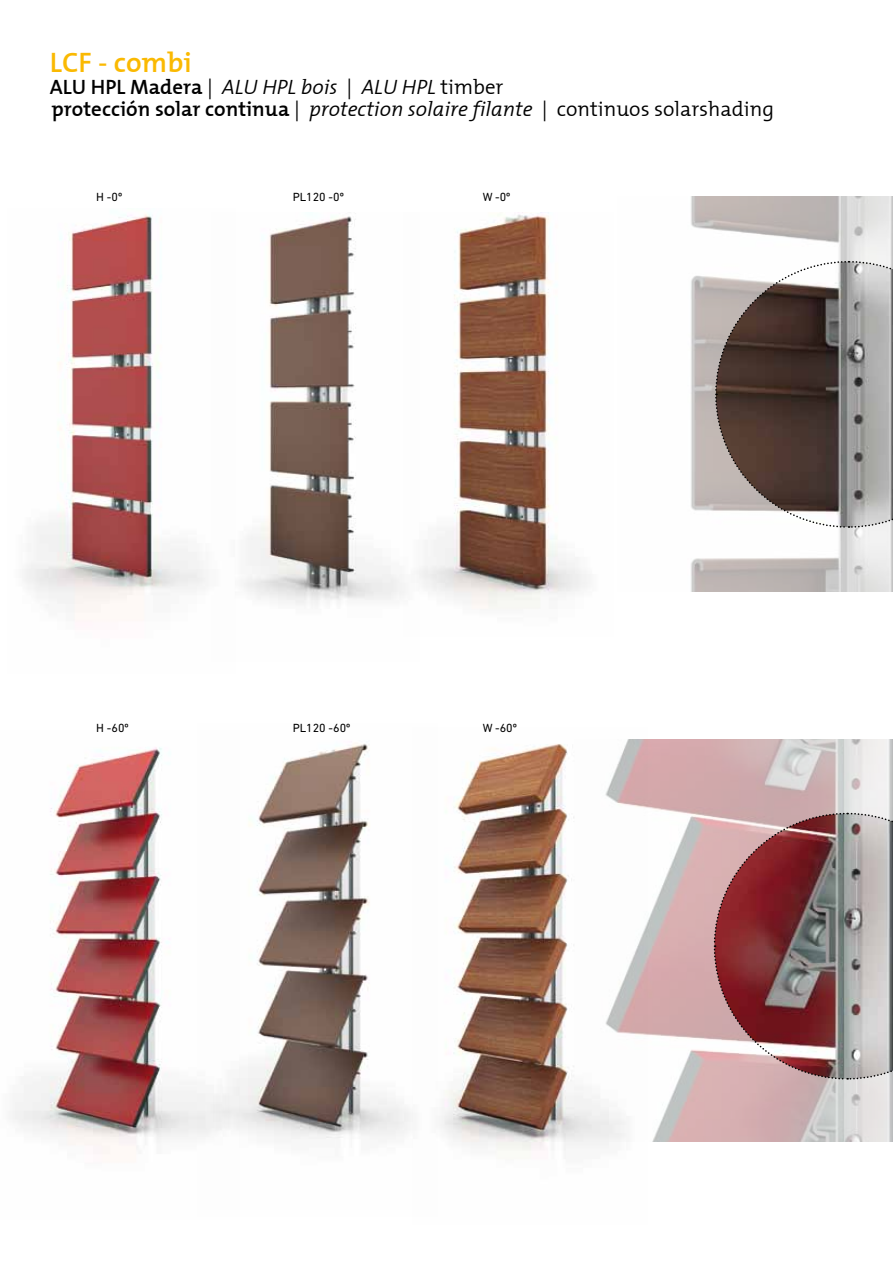
<style>
.page{position:relative;width:893px;height:1263px;background:#fff}
.page>*{position:absolute;margin:0;border:0;box-sizing:border-box;transform-origin:0 0}
.t1{font:600 28.5px "The Mix";color:#fab902}
.t2{font:italic 300 21px "The Mix";color:#000}
.t3{font:12px "DIN Next LT Pro";color:#000}
.s1{font-weight:600;font-style:normal}
.s2{font-style:normal}
</style>
<div class="page">
<img style="left:24px;top:214px;width:182px;height:399px">
<img style="left:12px;top:747px;width:186px;height:407px">
<img style="left:198px;top:744px;width:213px;height:395px">
<img style="left:412px;top:739px;width:236px;height:412px">
<img style="left:419px;top:214px;width:169px;height:395px">
<img style="left:243px;top:216px;width:176px;height:389px">
<img style="left:574px;top:740px;width:319px;height:402px">
<img style="left:691px;top:197px;width:202px;height:395px">
<svg style="left:714px;top:260px;width:179px;height:269px;background:#817774"></svg>
<svg style="left:713px;top:812px;width:180px;height:268px;background:#a07779"></svg>
<h1 class="t1" style="left:50px;top:38px;width:143px">LCF - combi</h1>
<p class="t2" style="left:50px;top:70px;width:455px"><span class="s1">ALU HPL Madera</span> | ALU HPL bois | ALU HPL <span class="s2">timber</span></p>
<p class="t2" style="left:52px;top:92px;width:724px"><span class="s1">protección solar continua</span> | protection solaire filante | <span class="s2">continuos solarshading</span></p>
<p class="t3" style="left:96px;top:190px;width:27px">H -0º</p>
<p class="t3" style="left:293px;top:190px;width:53px">PL120 -0º</p>
<p class="t3" style="left:483px;top:190px;width:29px">W -0º</p>
<p class="t3" style="left:96px;top:721px;width:34px">H -60º</p>
<p class="t3" style="left:293px;top:721px;width:59px">PL120 -60º</p>
<p class="t3" style="left:483px;top:721px;width:36px">W -60º</p>
</div>
